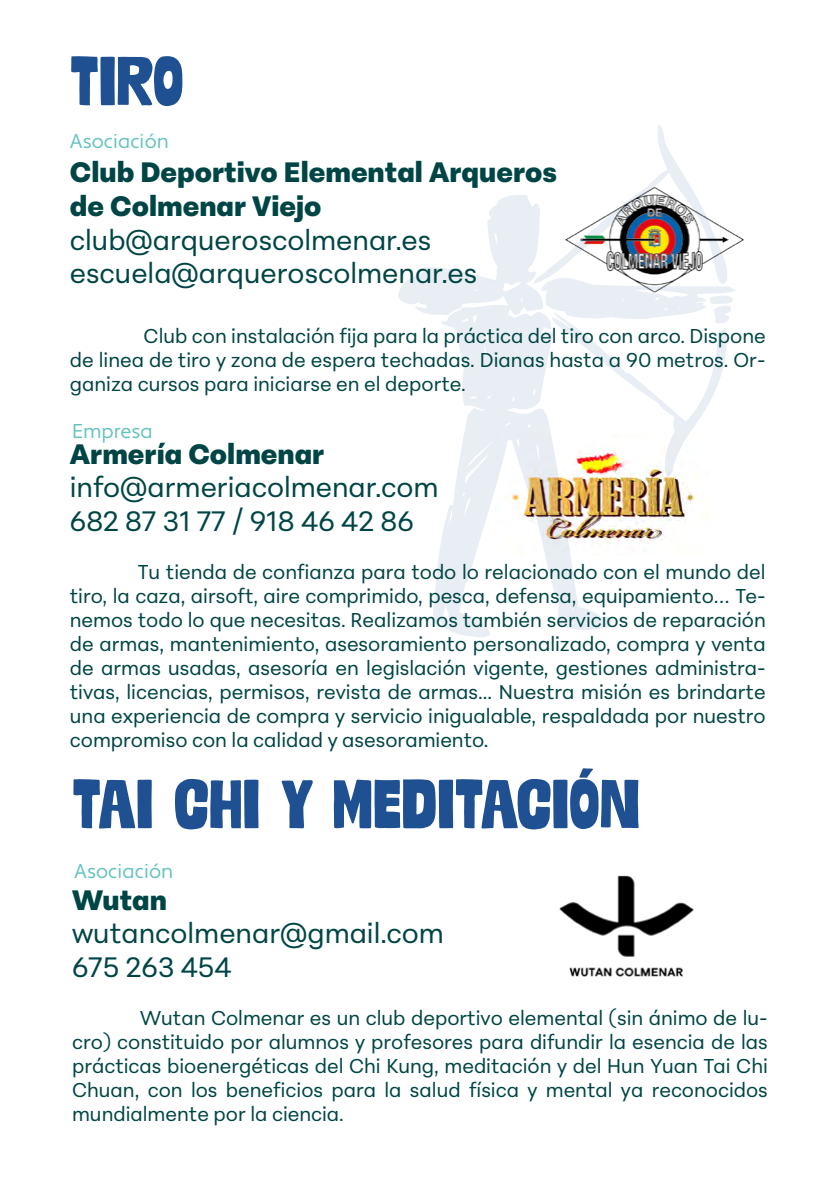
<style>
.page{position:relative;width:840px;height:1191px;background:#fff}
.page>*{position:absolute;margin:0;border:0;box-sizing:border-box;transform-origin:0 0}
.t1{font:900 66px "Mudstone Sans";color:#1f5092}
.t2{font:28px "Peridot PE Variable";color:#004545}
.t3{font:20px/24px "Peridot PE Variable";color:#004545;text-align:justify}
.t4{font:20px "Apertura";color:#63c2be}
</style>
<div class="page">
<img style="left:611px;top:478px;width:86px;height:65px">
<svg style="left:611px;top:125px;width:124px;height:353px"></svg>
<svg style="left:398px;top:195px;width:213px;height:442px"></svg>
<img style="left:559px;top:875px;width:135px;height:102px">
<p class="t1" style="left:70px;top:39px;width:115px">TIRO</p>
<p class="t4" style="left:70px;top:129px;width:100px">Asociación</p>
<p class="t2" style="left:70px;top:150px;width:488px">Club Deportivo Elemental Arqueros</p>
<p class="t2" style="left:70px;top:184px;width:253px">de Colmenar Viejo</p>
<p class="t2" style="left:70px;top:217px;width:363px">club@arqueroscolmenar.es</p>
<p class="t2" style="left:70px;top:251px;width:409px">escuela@arqueroscolmenar.es</p>
<p class="t3" style="left:70px;top:322px;width:697px;text-indent:74px">Club con instalación fija para la práctica del tiro con arco. Dispone de linea de tiro y zona de espera techadas. Dianas hasta a 90 metros. Or&shy;ganiza cursos para iniciarse en el deporte.</p>
<p class="t4" style="left:72px;top:419px;width:82px">Empresa</p>
<p class="t2" style="left:70px;top:431px;width:256px">Armería Colmenar</p>
<p class="t2" style="left:70px;top:465px;width:370px">info@armeriacolmenar.com</p>
<p class="t2" style="left:70px;top:498px;width:345px">682 87 31 77 / 918 46 42 86</p>
<p class="t3" style="left:70px;top:558px;width:697px;text-indent:68px">Tu tienda de confianza para todo lo relacionado con el mundo del tiro, la caza, airsoft, aire comprimido, pesca, defensa, equipamiento… Te&shy;nemos todo lo que necesitas. Realizamos también servicios de reparación de armas, mantenimiento, asesoramiento personalizado, compra y venta de armas usadas, asesoría en legislación vigente, gestiones administra&shy;tivas, licencias, permisos, revista de armas... Nuestra misión es brindarte una experiencia de compra y servicio inigualable, respaldada por nuestro compromiso con la calidad y asesoramiento.</p>
<p class="t1" style="left:72px;top:762px;width:569px">TAI CHI Y MEDITACIÓN</p>
<p class="t4" style="left:74px;top:859px;width:100px">Asociación</p>
<p class="t2" style="left:72px;top:877px;width:96px">Wutan</p>
<p class="t2" style="left:72px;top:911px;width:373px">wutancolmenar@gmail.com</p>
<p class="t2" style="left:72px;top:944px;width:161px">675 263 454</p>
<p class="t3" style="left:72px;top:1004px;width:697px;text-indent:68px">Wutan Colmenar es un club deportivo elemental (sin ánimo de lu&shy;cro) constituido por alumnos y profesores para difundir la esencia de las prácticas bioenergéticas del Chi Kung, meditación y del Hun Yuan Tai Chi Chuan, con los beneficios para la salud física y mental ya reconocidos mundialmente por la ciencia.</p>
</div>
